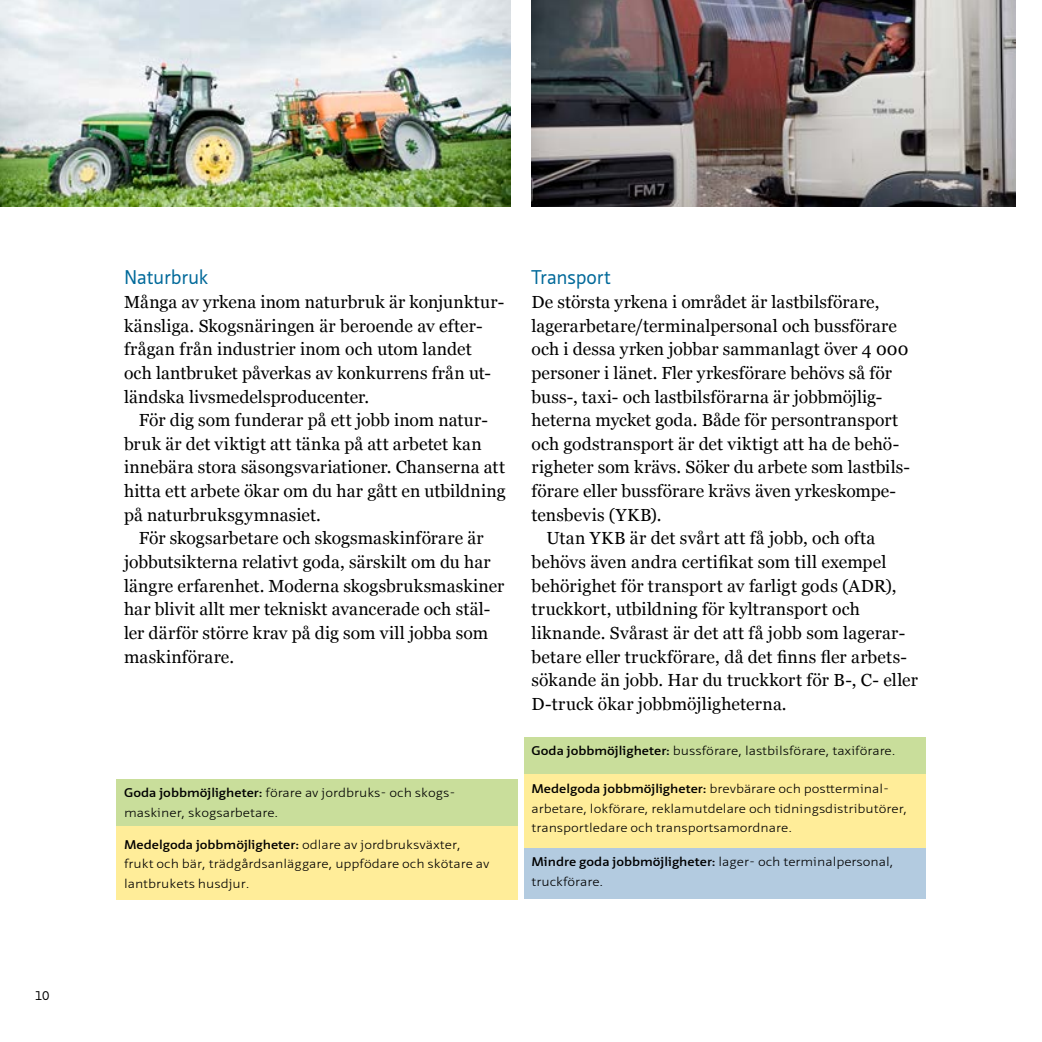
<style>
.page{position:relative;width:1042px;height:1042px;background:#fff}
.page>*{position:absolute;margin:0;border:0;box-sizing:border-box;transform-origin:0 0}
.t1{font:19.25px "Neue Sans Pro";letter-spacing:-.01em;color:#00699a}
.t2{font:17.5px/23.6px "Georgia";letter-spacing:.005em;color:#000}
.t3{font:300 12.25px/19.2px "Neue Sans Pro";color:#000;scale:1.17 1}
.t4{font:12.25px "Neue Sans Pro";color:#000}
.s1{font-weight:600}
</style>
<div class="page">
<div style="left:524px;top:737px;width:401px;height:36px;background:#c9de9b"></div>
<div style="left:116px;top:779px;width:402px;height:50px;background:#c9de9b"></div>
<div style="left:524px;top:847px;width:401px;height:52px;background:#b3cbe0"></div>
<div style="left:524px;top:773px;width:401px;height:74px;background:#ffed99"></div>
<div style="left:116px;top:825px;width:402px;height:74px;background:#ffed99"></div>
<img style="left:0;top:0;width:510px;height:207px">
<img style="left:531px;top:0;width:485px;height:207px">
<p class="t4" style="left:35px;top:988px;width:16px">10</p>
<p class="t1" style="left:124px;top:265px;width:86px">Naturbruk</p>
<p class="t2" style="left:124px;top:291px;width:382px">Många av yrkena inom naturbruk är konjunktur&shy;känsliga. Skogsnäringen är beroende av efter&shy;frågan från industrier inom och utom landet<br>och lantbruket påverkas av konkurrens från ut&shy;ländska livsmedelsproducenter.</p>
<p class="t2" style="left:124px;top:409px;width:383px;text-indent:15px">För dig som funderar på ett jobb inom natur&shy;bruk är det viktigt att tänka på att arbetet kan innebära stora säsongsvariationer. Chanserna att hitta ett arbete ökar om du har gått en utbildning på naturbruksgymnasiet.</p>
<p class="t2" style="left:124px;top:527px;width:382px;text-indent:15px">För skogsarbetare och skogsmaskinförare är jobbutsikterna relativt goda, särskilt om du har längre erfarenhet. Moderna skogsbruksmaskiner har blivit allt mer tekniskt avancerade och stäl&shy;ler därför större krav på dig som vill jobba som maskinförare.</p>
<p class="t1" style="left:531px;top:265px;width:81px">Transport</p>
<p class="t2" style="left:531px;top:291px;width:349px">De största yrkena i området är lastbilsförare,</p>
<p class="t2" style="left:531px;top:314px;width:367px">lagerarbetare/terminalpersonal och bussförare</p>
<p class="t2" style="left:531px;top:338px;width:378px">och i dessa yrken jobbar sammanlagt över 4 000</p>
<p class="t2" style="left:531px;top:361px;width:362px">personer i länet. Fler yrkesförare behövs så för</p>
<p class="t2" style="left:531px;top:385px;width:352px">buss-, taxi- och lastbilsförarna är jobbmöjlig-</p>
<p class="t2" style="left:531px;top:409px;width:368px">heterna mycket goda. Både för persontransport</p>
<p class="t2" style="left:531px;top:432px;width:369px">och godstransport är det viktigt att ha de behö-</p>
<p class="t2" style="left:531px;top:456px;width:380px">righeter som krävs. Söker du arbete som lastbils-</p>
<p class="t2" style="left:531px;top:480px;width:366px">förare eller bussförare krävs även yrkeskompe-</p>
<p class="t2" style="left:531px;top:503px;width:131px">tensbevis (YKB).</p>
<p class="t2" style="left:546px;top:527px;width:331px">Utan YKB är det svårt att få jobb, och ofta</p>
<p class="t2" style="left:531px;top:550px;width:356px">behövs även andra certifikat som till exempel</p>
<p class="t2" style="left:531px;top:574px;width:366px">behörighet för transport av farligt gods (ADR),</p>
<p class="t2" style="left:531px;top:598px;width:330px">truckkort, utbildning för kyltransport och</p>
<p class="t2" style="left:531px;top:621px;width:375px">liknande. Svårast är det att få jobb som lagerar-</p>
<p class="t2" style="left:531px;top:645px;width:377px">betare eller truckförare, då det finns fler arbets-</p>
<p class="t2" style="left:531px;top:669px;width:388px">sökande än jobb. Har du truckkort för B-, C- eller</p>
<p class="t2" style="left:531px;top:692px;width:257px">D-truck ökar jobbmöjligheterna.</p>
<p class="t3" style="left:531px;top:741px;width:313px"><span class="s1">Goda jobbmöjligheter:</span> bussförare, lastbilsförare, taxiförare.</p>
<p class="t3" style="left:124px;top:783px;width:285px"><span class="s1">Goda jobbmöjligheter:</span> förare av jordbruks- och skogs&shy;maskiner, skogsarbetare.</p>
<p class="t3" style="left:531px;top:779px;width:323px"><span class="s1">Medelgoda jobbmöjligheter:</span> brevbärare och postterminal&shy;arbetare, lokförare, reklamutdelare och tidningsdistributörer, transportledare och transportsamordnare.</p>
<p class="t3" style="left:124px;top:835px;width:314px"><span class="s1">Medelgoda jobbmöjligheter:</span> odlare av jordbruksväxter, frukt och bär, trädgårdsanläggare, uppfödare och skötare av lantbrukets husdjur.</p>
<p class="t3" style="left:531px;top:852px;width:311px"><span class="s1">Mindre goda jobbmöjligheter:</span> lager- och terminalpersonal, truckförare.</p>
</div>
